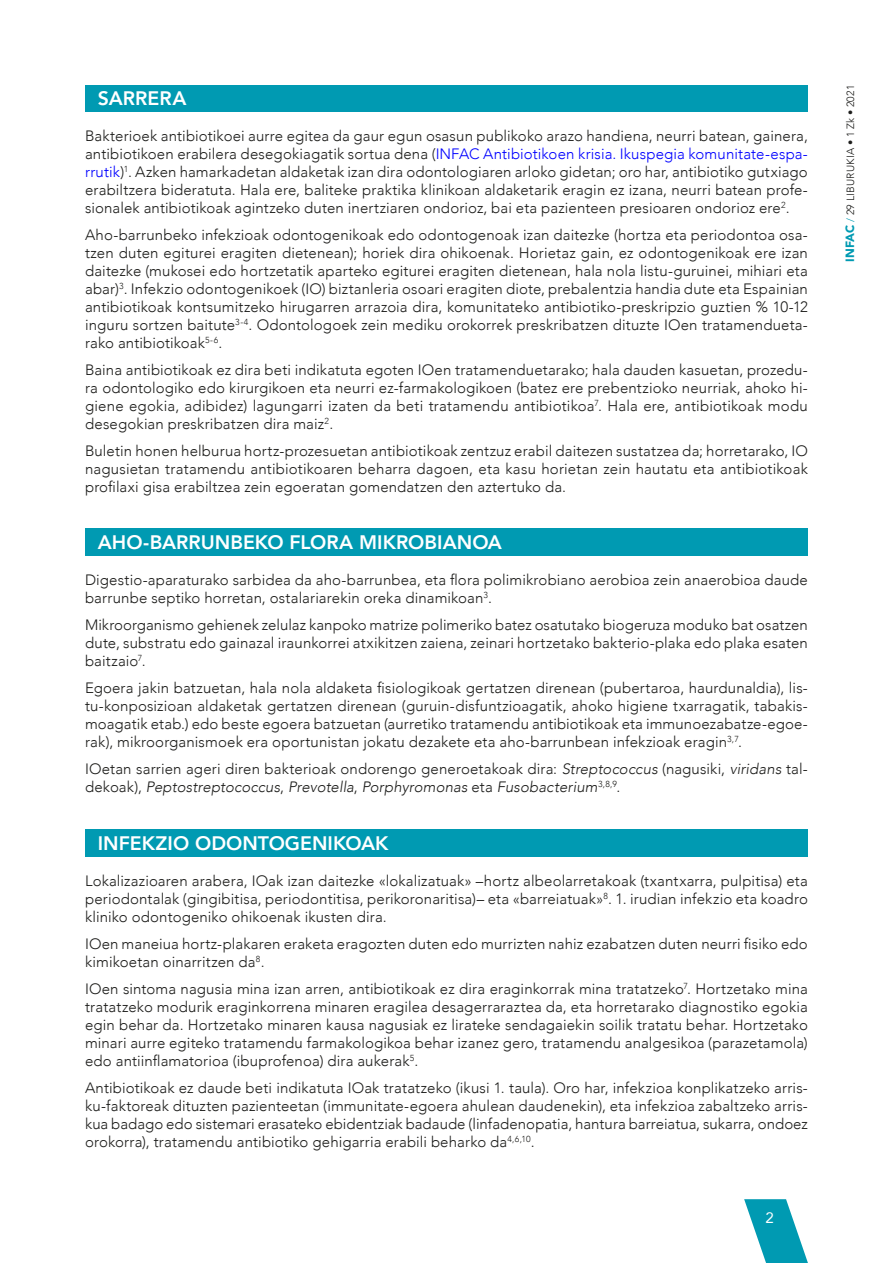
<style>
.page{position:relative;width:893px;height:1263px;background:#fff}
.page>*{position:absolute;margin:0;border:0;box-sizing:border-box;transform-origin:0 0}
.Titulo1{font:800 19.5px "Avenir";color:#fff}
.Texto_general{font:300 15px/18px "Avenir";letter-spacing:.01em;color:#1d1d1b;text-align:justify}
.t1{font:15px "Avenir";color:#fff}
.t2{font:300 10.5px "Avenir";letter-spacing:.02em;color:#1d1d1b}
.s1{color:#00f}
.s2{font-style:italic}
.s3{font-weight:900;font-size:12px;color:#009ab2}
.s4{color:#009ab2}
</style>
<div class="page">
<div style="left:85px;top:85px;width:723px;height:26px;background:#009ab2"></div>
<div style="left:85px;top:528px;width:723px;height:28px;background:#009ab2"></div>
<div style="left:85px;top:829px;width:723px;height:27px;background:#009ab2"></div>
<svg style="left:744px;top:1199px;width:64px;height:64px"></svg>
<p class="Titulo1" style="left:98px;top:83px;width:90px">SARRERA</p>
<p class="Texto_general" style="left:85px;top:126px;width:724px">Bakterioek antibiotikoei aurre egitea da gaur egun osasun publikoko arazo handiena, neurri batean, gainera, antibiotikoen erabilera desegokiagatik sortua dena (<span class="s1">INFAC Antibiotikoen krisia. Ikuspegia komunitate-espa&shy;rrutik</span>)<sup>1</sup>. Azken hamarkadetan aldaketak izan dira odontologiaren arloko gidetan; oro har, antibiotiko gutxiago erabiltzera bideratuta. Hala ere, baliteke praktika klinikoan aldaketarik eragin ez izana, neurri batean profe&shy;sionalek antibiotikoak agintzeko duten inertziaren ondorioz, bai eta pazienteen presioaren ondorioz ere<sup>2</sup>.</p>
<p class="Texto_general" style="left:85px;top:225px;width:724px">Aho-barrunbeko infekzioak odontogenikoak edo odontogenoak izan daitezke (hortza eta periodontoa osa&shy;tzen duten egiturei eragiten dietenean); horiek dira ohikoenak. Horietaz gain, ez odontogenikoak ere izan daitezke (mukosei edo hortzetatik aparteko egiturei eragiten dietenean, hala nola listu-guruinei, mihiari eta abar)<sup>3</sup>. Infekzio odontogenikoek (IO) biztanleria osoari eragiten diote, prebalentzia handia dute eta Espainian antibiotikoak kontsumitzeko hirugarren arrazoia dira, komunitateko antibiotiko-preskripzio guztien % 10-12 inguru sortzen baitute<sup>3-4</sup>. Odontologoek zein mediku orokorrek preskribatzen dituzte IOen tratamendueta&shy;rako antibiotikoak<sup>5-6</sup>.</p>
<p class="Texto_general" style="left:85px;top:360px;width:724px">Baina antibiotikoak ez dira beti indikatuta egoten IOen tratamenduetarako; hala dauden kasuetan, prozedu&shy;ra odontologiko edo kirurgikoen eta neurri ez-farmakologikoen (batez ere prebentzioko neurriak, ahoko hi&shy;giene egokia, adibidez) lagungarri izaten da beti tratamendu antibiotikoa<sup>7</sup>. Hala ere, antibiotikoak modu desegokian preskribatzen dira maiz<sup>2</sup>.</p>
<p class="Texto_general" style="left:85px;top:441px;width:724px">Buletin honen helburua hortz-prozesuetan antibiotikoak zentzuz erabil daitezen sustatzea da; horretarako, IO nagusietan tratamendu antibiotikoaren beharra dagoen, eta kasu horietan zein hautatu eta antibiotikoak profilaxi gisa erabiltzea zein egoeratan gomendatzen den aztertuko da.</p>
<p class="Titulo1" style="left:98px;top:527px;width:406px">AHO-BARRUNBEKO FLORA MIKROBIANOA</p>
<p class="Texto_general" style="left:85px;top:571px;width:724px">Digestio-aparaturako sarbidea da aho-barrunbea, eta flora polimikrobiano aerobioa zein anaerobioa daude barrunbe septiko horretan, ostalariarekin oreka dinamikoan<sup>3</sup>.</p>
<p class="Texto_general" style="left:85px;top:616px;width:724px">Mikroorganismo gehienek zelulaz kanpoko matrize polimeriko batez osatutako biogeruza moduko bat osatzen dute, substratu edo gainazal iraunkorrei atxikitzen zaiena, zeinari hortzetako bakterio-plaka edo plaka esaten baitzaio<sup>7</sup>.</p>
<p class="Texto_general" style="left:85px;top:679px;width:724px">Egoera jakin batzuetan, hala nola aldaketa fisiologikoak gertatzen direnean (pubertaroa, haurdunaldia), lis&shy;tu-konposizioan aldaketak gertatzen direnean (guruin-disfuntzioagatik, ahoko higiene txarragatik, tabakis&shy;moagatik etab.) edo beste egoera batzuetan (aurretiko tratamendu antibiotikoak eta immunoezabatze-egoe&shy;rak), mikroorganismoek era oportunistan jokatu dezakete eta aho-barrunbean infekzioak eragin<sup>3,7</sup>.</p>
<p class="Texto_general" style="left:85px;top:760px;width:724px">IOetan sarrien ageri diren bakterioak ondorengo generoetakoak dira: <span class="s2">Streptococcus</span> (nagusiki, <span class="s2">viridans</span> tal&shy;dekoak), <span class="s2">Peptostreptococcus</span>, <span class="s2">Prevotella</span>, <span class="s2">Porphyromonas</span> eta <span class="s2">Fusobacterium</span><sup>3,8,9</sup>.</p>
<p class="Titulo1" style="left:98px;top:827px;width:292px">INFEKZIO ODONTOGENIKOAK</p>
<p class="Texto_general" style="left:85px;top:871px;width:724px">Lokalizazioaren arabera, IOak izan daitezke «lokalizatuak» –hortz albeolarretakoak (txantxarra, pulpitisa) eta periodontalak (gingibitisa, periodontitisa, perikoronaritisa)– eta «barreiatuak»<sup>8</sup>. 1. irudian infekzio eta koadro kliniko odontogeniko ohikoenak ikusten dira.</p>
<p class="Texto_general" style="left:85px;top:934px;width:724px">IOen maneiua hortz-plakaren eraketa eragozten duten edo murrizten nahiz ezabatzen duten neurri fisiko edo kimikoetan oinarritzen da<sup>8</sup>.</p>
<p class="Texto_general" style="left:85px;top:979px;width:724px">IOen sintoma nagusia mina izan arren, antibiotikoak ez dira eraginkorrak mina tratatzeko<sup>7</sup>. Hortzetako mina tratatzeko modurik eraginkorrena minaren eragilea desagerraraztea da, eta horretarako diagnostiko egokia egin behar da. Hortzetako minaren kausa nagusiak ez lirateke sendagaiekin soilik tratatu behar. Hortzetako minari aurre egiteko tratamendu farmakologikoa behar izanez gero, tratamendu analgesikoa (parazetamola) edo antiinflamatorioa (ibuprofenoa) dira aukerak<sup>5</sup>.</p>
<p class="Texto_general" style="left:85px;top:1078px;width:724px">Antibiotikoak ez daude beti indikatuta IOak tratatzeko (ikusi 1. taula). Oro har, infekzioa konplikatzeko arris&shy;ku-faktoreak dituzten pazienteetan (immunitate-egoera ahulean daudenekin), eta infekzioa zabaltzeko arris&shy;kua badago edo sistemari erasateko ebidentziak badaude (linfadenopatia, hantura barreiatua, sukarra, ondoez orokorra), tratamendu antibiotiko gehigarria erabili beharko da<sup>4,6,10</sup>.</p>
<p class="t1" style="left:765px;top:1206px;width:10px">2</p>
<p class="t2" style="left:844px;top:262px;width:179px;rotate:-90deg"><span class="s3">INFAC</span> <span class="s4">/</span> 29 LIBURUKIA • 1 Zk • 2021</p>
</div>
